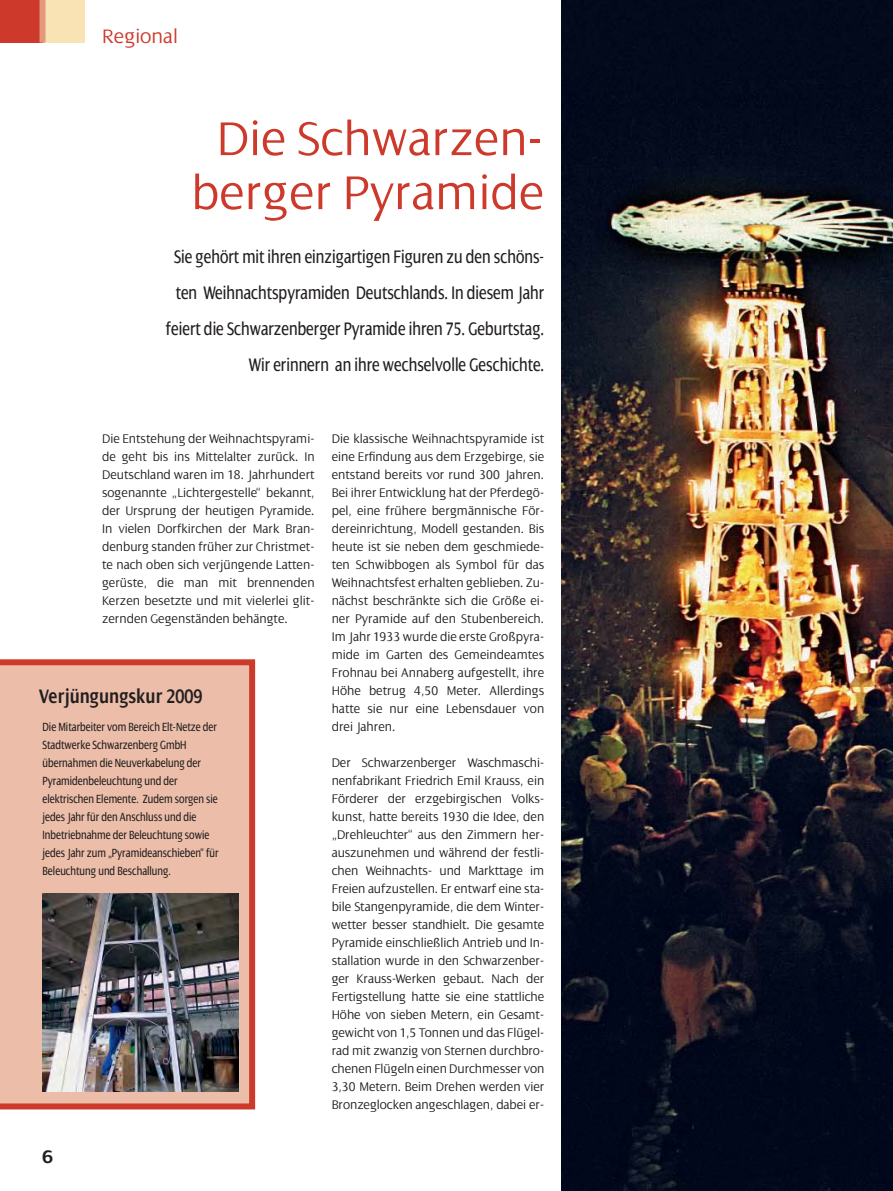
<style>
.page{position:relative;width:893px;height:1191px;background:#fff}
.page>*{position:absolute;margin:0;border:0;box-sizing:border-box;transform-origin:0 0}
.t1{font:300 51px/54px "Dialog";color:#cd3a2b;text-align:center}
.t2{font:600 21px "Dialog Cond";color:#231f20}
.t3{font:300 21px "Dialog";color:#cd3a2b}
.t4{font:19.5px/36px "Dialog Cond";color:#231f20;text-align:right}
.t5{font:700 19.5px "Dialog";color:#231f20}
.t6{font:300 13.5px/18px "Dialog";color:#231f20;text-align:justify}
.t7{font:12.75px/18px "Dialog Cond";color:#231f20}
</style>
<div class="page">
<img style="left:561px;top:0;width:332px;height:1191px">
<div style="left:43px;top:0;width:42px;height:43px;background:#f9e3b4"></div>
<div style="left:0;top:0;width:43px;height:43px;background:#cd3a2b"></div>
<div style="left:40px;top:0;width:6px;height:43px;background:#e3987c"></div>
<svg style="left:0;top:659px;width:255px;height:450px;background:#e8b39f"></svg>
<img style="left:43px;top:893px;width:195px;height:198px">
<h2 class="t3" style="left:102px;top:27px;width:77px">Regional</h2>
<h1 class="t1" style="left:191px;top:116px;width:354px">Die Schwarzen&shy;berger Pyramide</h1>
<h3 class="t4" style="left:166px;top:240px;width:380px">Sie gehört mit ihren einzigartigen Figuren zu den schöns&shy;ten Weihnachtspyramiden Deutschlands. In diesem Jahr feiert die Schwarzenberger Pyramide ihren 75. Geburtstag.<br>Wir erinnern an ihre wechselvolle Geschichte.</h3>
<p class="t6" style="left:102px;top:431px;width:214px">Die Entstehung der Weihnachtspyrami&shy;de geht bis ins Mittelalter zurück. In Deutschland waren im 18. Jahrhundert sogenannte „Lichtergestelle“ bekannt, der Ursprung der heutigen Pyramide.<br>In vielen Dorfkirchen der Mark Bran&shy;denburg standen früher zur Christmet&shy;te nach oben sich verjüngende Latten&shy;gerüste, die man mit brennenden Kerzen besetzte und mit vielerlei glit&shy;zernden Gegenständen behängte.</p>
<h2 class="t2" style="left:39px;top:688px;width:165px">Verjüngungskur 2009</h2>
<p class="t7" style="left:43px;top:719px;width:178px">Die Mitarbeiter vom Bereich Elt-Netze der Stadtwerke Schwarzenberg GmbH übernahmen die Neuverkabelung der Pyramidenbeleuchtung und der elektrischen Elemente. Zudem sorgen sie jedes Jahr für den Anschluss und die Inbetriebnahme der Beleuchtung sowie jedes Jahr zum „Pyramideanschieben“ für Beleuchtung und Beschallung.</p>
<h3 class="t5" style="left:43px;top:1149px;width:12px">6</h3>
<p class="t6" style="left:332px;top:431px;width:214px">Die klassische Weihnachtspyramide ist eine Erfindung aus dem Erzgebirge, sie entstand bereits vor rund 300 Jahren.<br>Bei ihrer Entwicklung hat der Pferdegö&shy;pel, eine frühere bergmännische För&shy;dereinrichtung, Modell gestanden. Bis heute ist sie neben dem geschmiede&shy;ten Schwibbogen als Symbol für das Weihnachtsfest erhalten geblieben. Zu&shy;nächst beschränkte sich die Größe ei&shy;ner Pyramide auf den Stubenbereich.<br>Im Jahr 1933 wurde die erste Großpyra&shy;mide im Garten des Gemeindeamtes Frohnau bei Annaberg aufgestellt, ihre Höhe betrug 4,50 Meter. Allerdings hatte sie nur eine Lebensdauer von drei Jahren.</p>
<p class="t6" style="left:332px;top:755px;width:214px">Der Schwarzenberger Waschmaschi&shy;nenfabrikant Friedrich Emil Krauss, ein Förderer der erzgebirgischen Volks&shy;kunst, hatte bereits 1930 die Idee, den „Drehleuchter“ aus den Zimmern her&shy;auszunehmen und während der festli&shy;chen Weihnachts- und Markttage im Freien aufzustellen. Er entwarf eine sta&shy;bile Stangenpyramide, die dem Winter&shy;wetter besser standhielt. Die gesamte Pyramide einschließlich Antrieb und In&shy;stallation wurde in den Schwarzenber&shy;ger Krauss-Werken gebaut. Nach der Fertigstellung hatte sie eine stattliche Höhe von sieben Metern, ein Gesamt&shy;gewicht von 1,5 Tonnen und das Flügel&shy;rad mit zwanzig von Sternen durchbro&shy;chenen Flügeln einen Durchmesser von 3,30 Metern. Beim Drehen werden vier Bronzeglocken angeschlagen, dabei er-</p>
</div>
